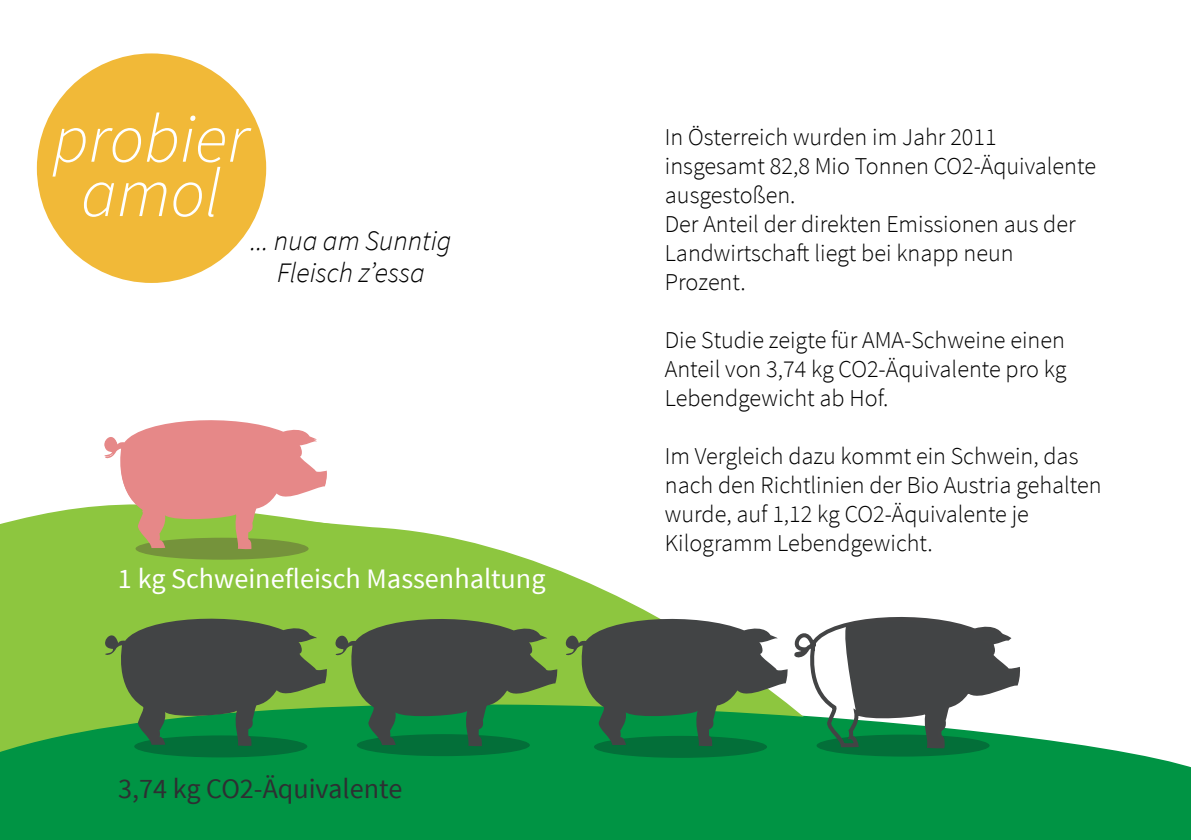
<style>
.page{position:relative;width:1191px;height:840px;background:#fff}
.page>*{position:absolute;margin:0;border:0;box-sizing:border-box;transform-origin:0 0}
.t1{font:italic 300 68.4px/54.2px "Source Sans Pro";color:#fff;text-align:center}
.t2{font:28.2px "Source Sans Pro";color:#fff}
.t3{font:italic 300 28.2px/32.2px "Source Sans Pro";color:#000;text-align:center}
.t4{font:28.2px "Source Sans Pro";color:#2d3032}
.t5{font:300 24.2px/29px "Source Sans Pro";color:#000}
</style>
<div class="page">
<div style="left:37px;top:53px;width:229px;height:230px;background:#f1b938;border-radius:50%"></div>
<svg style="left:0;top:506px;width:644px;height:138px;fill:#8dc63f"></svg>
<svg style="left:0;top:644px;width:1191px;height:195px;background:#2ca55d"></svg>
<div style="left:594px;top:735px;width:173px;height:22px;background:#036f39;border-radius:50%"></div>
<div style="left:816px;top:734px;width:173px;height:22px;background:#036f39;border-radius:50%"></div>
<div style="left:136px;top:537px;width:172px;height:22px;background:#75933b;border-radius:50%"></div>
<div style="left:134px;top:735px;width:173px;height:22px;background:#036f39;border-radius:50%"></div>
<div style="left:357px;top:733px;width:173px;height:22px;background:#036f39;border-radius:50%"></div>
<svg style="left:94px;top:420px;width:233px;height:129px"></svg>
<svg style="left:94px;top:610px;width:928px;height:139px;background:#557b54"></svg>
<h1 class="t1" style="left:53px;top:112px;width:198px">probier amol</h1>
<p class="t3" style="left:250px;top:225px;width:203px">... nua am Sunntig<br>Fleisch z’essa</p>
<p class="t2" style="left:118px;top:560px;width:429px">1 kg Schweinefleisch Massenhaltung</p>
<p class="t4" style="left:118px;top:770px;width:286px">3,74 kg CO2-Äquivalente</p>
<p class="t5" style="left:665px;top:122px;width:432px">In Österreich wurden im Jahr 2011 insgesamt 82,8 Mio Tonnen CO2-Äquivalente ausgestoßen.<br>Der Anteil der direkten Emissionen aus der<br>Landwirtschaft liegt bei knapp neun<br>Prozent.</p>
<p class="t5" style="left:665px;top:325px;width:403px;text-align:justify">Die Studie zeigte für AMA-Schweine einen Anteil von 3,74 kg CO2-Äquivalente pro kg Lebendgewicht ab Hof.</p>
<p class="t5" style="left:665px;top:441px;width:438px">Im Vergleich dazu kommt ein Schwein, das nach den Richtlinien der Bio Austria gehalten wurde, auf 1,12 kg CO2-Äquivalente je Kilogramm Lebendgewicht.</p>
</div>
